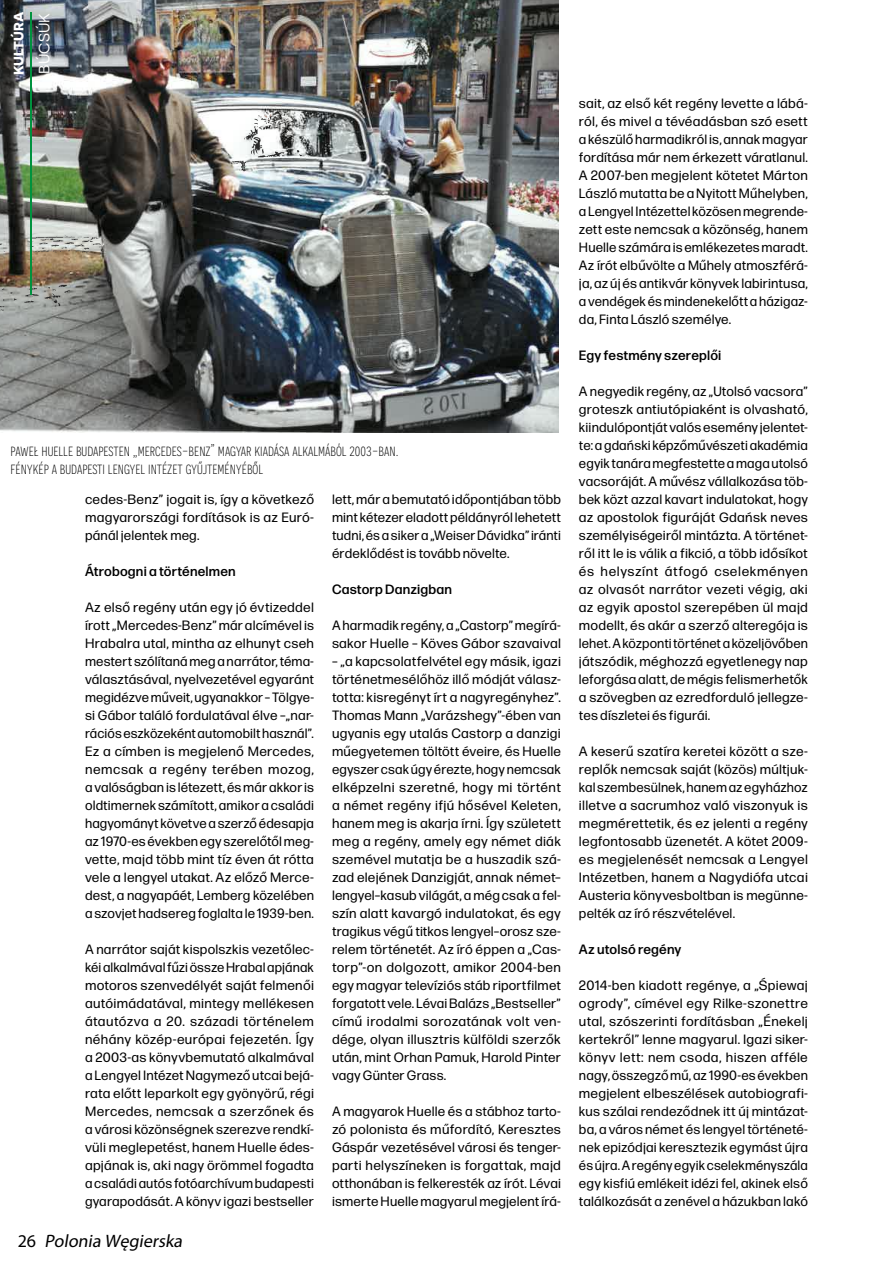
<style>
.page{position:relative;width:893px;height:1263px;background:#fff}
.page>*{position:absolute;margin:0;border:0;box-sizing:border-box;transform-origin:0 0}
.t1{font:italic 18px "Myriad Pro";color:#000}
.t2{font:300 16.65px/18px "Novecentosanscondensed";color:#000}
.t3{font:15px "Novecentosanswide";color:#fff}
.t4{font:700 13.65px "Novecentosanswide";color:#fff}
.t5{font:13.5px/18px "Forma DJR Micro";letter-spacing:.01em;color:#000;text-align:justify}
.t6{font:500 13.5px "Forma DJR Micro";letter-spacing:.01em;color:#000}
.s1{font-style:normal}
</style>
<div class="page">
<img style="left:0;top:0;width:558px;height:432px">
<img style="left:220px;top:109px;width:100px;height:70px">
<img style="left:263px;top:112px;width:15px;height:9px">
<img style="left:0;top:282px;width:84px;height:33px">
<img style="left:32px;top:233px;width:73px;height:24px">
<img style="left:0;top:242px;width:8px;height:15px">
<hr style="left:30px;top:12px;width:2px;height:282px;background:#00923e">
<p class="t4" style="left:10px;top:75px;width:65px;rotate:-90deg">KULTÚRA</p>
<p class="t3" style="left:36px;top:74px;width:62px;rotate:-90deg">BÚCSÚK</p>
<p class="t2" style="left:11px;top:442px;width:389px">paweł huelle budapesten „mercedes-benz” magyar kiadása alkalmából 2003-ban. fénykép a budapesti lengyel intézet gyűjteményéből</p>
<p class="t5" style="left:85px;top:490px;width:230px">cedes-Benz” jogait is, így a következő magyarországi fordítások is az Euró&shy;pánál jelentek meg.</p>
<p class="t6" style="left:85px;top:563px;width:152px">Átrobogni a történelmen</p>
<p class="t5" style="left:85px;top:598px;width:231px">Az első regény után egy jó évtizeddel írott „Mercedes-Benz” már alcímével is Hrabalra utal, mintha az elhunyt cseh mestert szólítaná meg a narrátor, téma&shy;választásával, nyelvezetével egyaránt megidézve műveit, ugyanakkor – Tölgye&shy;si Gábor találó fordulatával élve –„nar&shy;rációs eszközeként automobilt használ”.<br>Ez a címben is megjelenő Mercedes, nemcsak a regény terében mozog, a valóságban is létezett, és már akkor is oldtimernek számított, amikor a családi hagyományt követve a szerző édesapja az 1970-es években egy szerelőtől meg&shy;vette, majd több mint tíz éven át rótta vele a lengyel utakat. Az előző Merce&shy;dest, a nagyapáét, Lemberg közelében a szovjet hadsereg foglalta le 1939-ben.</p>
<p class="t5" style="left:85px;top:940px;width:230px">A narrátor saját kispolszkis vezetőlec&shy;kéi alkalmával fűzi össze Hrabal apjának motoros szenvedélyét saját felmenői autóimádatával, mintegy mellékesen átautózva a 20. századi történelem néhány közép-európai fejezetén. Így a 2003-as könyvbemutató alkalmával a Lengyel Intézet Nagymező utcai bejá&shy;rata előtt leparkolt egy gyönyörű, régi Mercedes, nemcsak a szerzőnek és a városi közönségnek szerezve rendkí&shy;vüli meglepetést, hanem Huelle édes&shy;apjának is, aki nagy örömmel fogadta a családi autós fotóarchívum budapesti gyarapodását. A könyv igazi bestseller</p>
<h1 class="t1" style="left:18px;top:1230px;width:170px"><span class="s1">2 6</span> Polonia Węgierska</h1>
<p class="t5" style="left:332px;top:490px;width:230px">lett, már a bemutató időpontjában több mint kétezer eladott példányról lehetett tudni, és a siker a „Weiser Dávidka” iránti érdeklődést is tovább növelte.</p>
<p class="t6" style="left:332px;top:581px;width:121px">Castorp Danzigban</p>
<p class="t5" style="left:332px;top:616px;width:230px">A harmadik regény, a „Castorp” megírá&shy;sakor Huelle – Köves Gábor szavaival</p>
<p class="t5" style="left:332px;top:652px;width:230px">– „a kapcsolatfelvétel egy másik, igazi történetmesélőhöz illő módját válasz&shy;totta: kisregényt írt a nagyregényhez”.<br>Thomas Mann „Varázshegy”-ében van ugyanis egy utalás Castorp a danzigi műegyetemen töltött éveire, és Huelle egyszer csak úgy érezte, hogy nemcsak elképzelni szeretné, hogy mi történt a német regény ifjú hősével Keleten, hanem meg is akarja írni. Így született meg a regény, amely egy német diák szemével mutatja be a huszadik szá&shy;zad elejének Danzigját, annak német– lengyel–kasub világát, a még csak a fel&shy;szín alatt kavargó indulatokat, és egy tragikus végű titkos lengyel–orosz sze&shy;relem történetét. Az író éppen a „Cas&shy;torp”-on dolgozott, amikor 2004-ben egy magyar televíziós stáb riportfilmet forgatott vele. Lévai Balázs „Bestseller” című irodalmi sorozatának volt ven&shy;dége, olyan illusztris külföldi szerzők után, mint Orhan Pamuk, Harold Pinter vagy Günter Grass.</p>
<p class="t5" style="left:332px;top:1102px;width:230px">A magyarok Huelle és a stábhoz tarto&shy;zó polonista és műfordító, Keresztes Gáspár vezetésével városi és tenger&shy;parti helyszíneken is forgattak, majd otthonában is felkeresték az írót. Lévai ismerte Huelle magyarul megjelent írá-</p>
<p class="t5" style="left:579px;top:94px;width:230px">sait, az első két regény levette a lábá&shy;ról, és mivel a tévéadásban szó esett a készülő harmadikról is, annak magyar fordítása már nem érkezett váratlanul.<br>A 2007-ben megjelent kötetet Márton László mutatta be a Nyitott Műhelyben, a Lengyel Intézettel közösen megrende&shy;zett este nemcsak a közönség, hanem Huelle számára is emlékezetes maradt.<br>Az írót elbűvölte a Műhely atmoszférá&shy;ja, az új és antikvár könyvek labirintusa, a vendégek és mindenekelőtt a házigaz&shy;da, Finta László személye.</p>
<p class="t6" style="left:579px;top:347px;width:144px">Egy festmény szereplői</p>
<p class="t5" style="left:579px;top:382px;width:230px">A negyedik regény, az „Utolsó vacsora” groteszk antiutópiaként is olvasható, kiindulópontját valós esemény jelentet&shy;te: a gdański képzőművészeti akadémia egyik tanára megfestette a maga utolsó vacsoráját. A művész vállalkozása töb&shy;bek közt azzal kavart indulatokat, hogy az apostolok figuráját Gdańsk neves személyiségeiről mintázta. A történet&shy;ről itt le is válik a fikció, a több idősíkot és helyszínt átfogó cselekményen az olvasót narrátor vezeti végig, aki az egyik apostol szerepében ül majd modellt, és akár a szerző alteregója is lehet. A központi történet a közeljövőben játszódik, méghozzá egyetlenegy nap leforgása alatt, de mégis felismerhetők a szövegben az ezredforduló jellegze&shy;tes díszletei és figurái.</p>
<p class="t5" style="left:579px;top:742px;width:230px">A keserű szatíra keretei között a sze&shy;replők nemcsak saját (közös) múltjuk&shy;kal szembesülnek, hanem az egyházhoz illetve a sacrumhoz való viszonyuk is megmérettetik, és ez jelenti a regény legfontosabb üzenetét. A kötet 2009- es megjelenését nemcsak a Lengyel Intézetben, hanem a Nagydiófa utcai Austeria könyvesboltban is megünne&shy;pelték az író részvételével.</p>
<p class="t6" style="left:579px;top:941px;width:104px">Az utolsó regény</p>
<p class="t5" style="left:579px;top:976px;width:230px">2014-ben kiadott regénye, a „Śpiewaj ogrody”, címével egy Rilke-szonettre utal, szószerinti fordításban „Énekelj kertekről” lenne magyarul. Igazi siker&shy;könyv lett: nem csoda, hiszen afféle nagy, összegző mű, az 1990-es években megjelent elbeszélések autobiografi&shy;kus szálai rendeződnek itt új mintázat&shy;ba, a város német és lengyel történeté&shy;nek epizódjai keresztezik egymást újra és újra. A regény egyik cselekményszála egy kisfiú emlékeit idézi fel, akinek első találkozását a zenével a házukban lakó</p>
</div>
